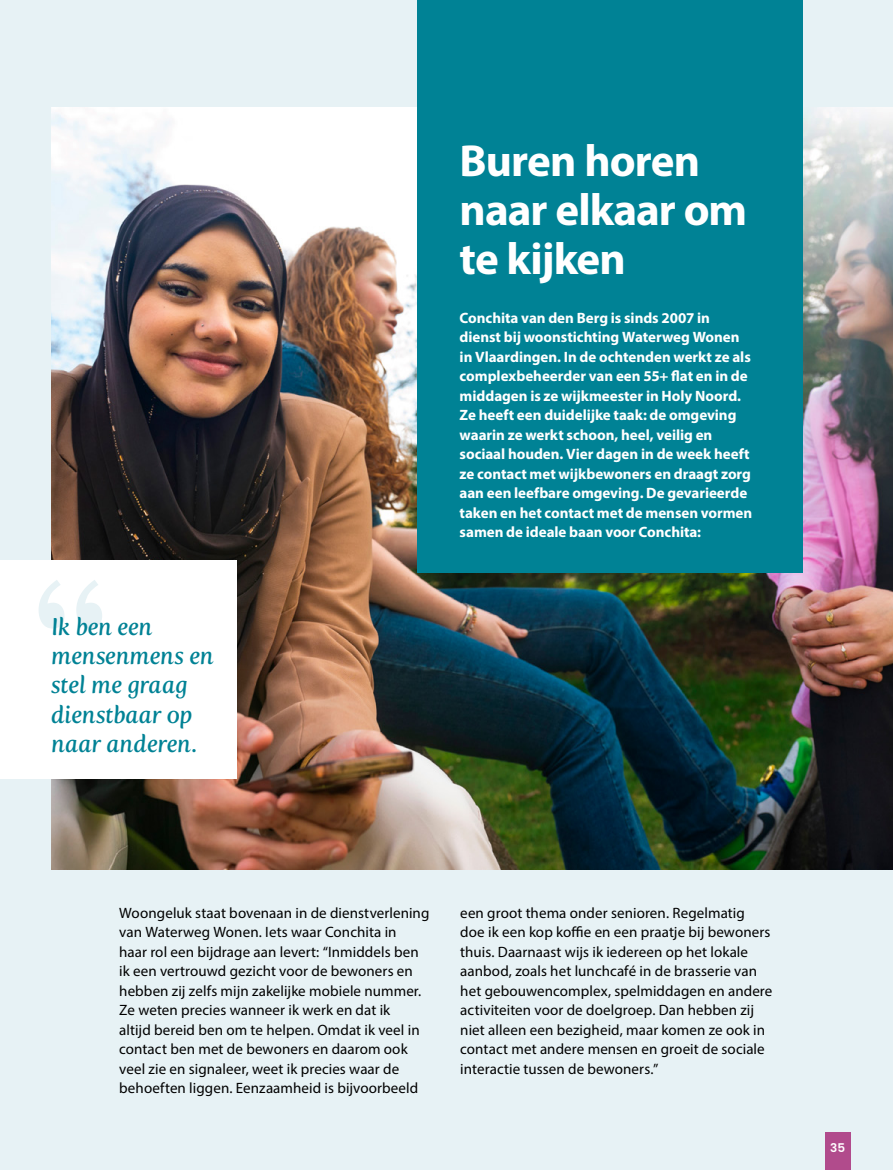
<style>
.page{position:relative;width:893px;height:1170px;background:#fff}
.page>*{position:absolute;margin:0;border:0;box-sizing:border-box;transform-origin:0 0}
.t1{font:700 45px/48.8px "Myriad Pro";letter-spacing:-.02em;color:#fff}
.t2{font:italic 24px/29.2px "Fertigo Pro";letter-spacing:-.02em;color:#008295}
.t3{font:15px/19.5px "Myriad Pro";letter-spacing:.005em;color:#000}
.t4{font:700 15px/19.5px "Myriad Pro";letter-spacing:-.005em;color:#fff}
.t5{font:600 12px "Poppins";color:#fff}
</style>
<div class="page">
<div style="left:0;top:0;width:893px;height:1169px;background:#e7f2f5"></div>
<img style="left:51px;top:108px;width:842px;height:761px">
<div style="left:417px;top:0;width:386px;height:572px;background:#008295"></div>
<div style="left:0;top:560px;width:237px;height:218px;background:#fff"></div>
<svg style="left:39px;top:580px;width:63px;height:48px"></svg>
<div style="left:825px;top:1132px;width:25px;height:37px;background:#b14b8c"></div>
<h2 class="t2" style="left:51px;top:612px;width:164px">Ik ben een mensenmens en stel me graag dienstbaar op naar anderen.</h2>
<h1 class="t1" style="left:460px;top:135px;width:289px">Buren horen naar elkaar om te kijken</h1>
<p class="t4" style="left:460px;top:307px;width:294px">Conchita van den Berg is sinds 2007 in dienst bij woonstichting Waterweg Wonen in Vlaardingen. In de ochtenden werkt ze als complexbeheerder van een 55+ flat en in de middagen is ze wijkmeester in Holy Noord.<br>Ze heeft een duidelijke taak: de omgeving waarin ze werkt schoon, heel, veilig en sociaal houden. Vier dagen in de week heeft ze contact met wijkbewoners en draagt zorg aan een leefbare omgeving. De gevarieerde taken en het contact met de mensen vormen samen de ideale baan voor Conchita:</p>
<p class="t3" style="left:119px;top:902px;width:312px">Woongeluk staat bovenaan in de dienstverlening van Waterweg Wonen. Iets waar Conchita in<br>haar rol een bijdrage aan levert: “Inmiddels ben ik een vertrouwd gezicht voor de bewoners en hebben zij zelfs mijn zakelijke mobiele nummer.<br>Ze weten precies wanneer ik werk en dat ik<br>altijd bereid ben om te helpen. Omdat ik veel in contact ben met de bewoners en daarom ook veel zie en signaleer, weet ik precies waar de behoeften liggen. Eenzaamheid is bijvoorbeeld</p>
<p class="t3" style="left:460px;top:902px;width:314px">een groot thema onder senioren. Regelmatig doe ik een kop koffie en een praatje bij bewoners thuis. Daarnaast wijs ik iedereen op het lokale aanbod, zoals het lunchcafé in de brasserie van het gebouwencomplex, spelmiddagen en andere activiteiten voor de doelgroep. Dan hebben zij niet alleen een bezigheid, maar komen ze ook in contact met andere mensen en groeit de sociale interactie tussen de bewoners.”</p>
<p class="t5" style="left:830px;top:1140px;width:17px">35</p>
</div>
